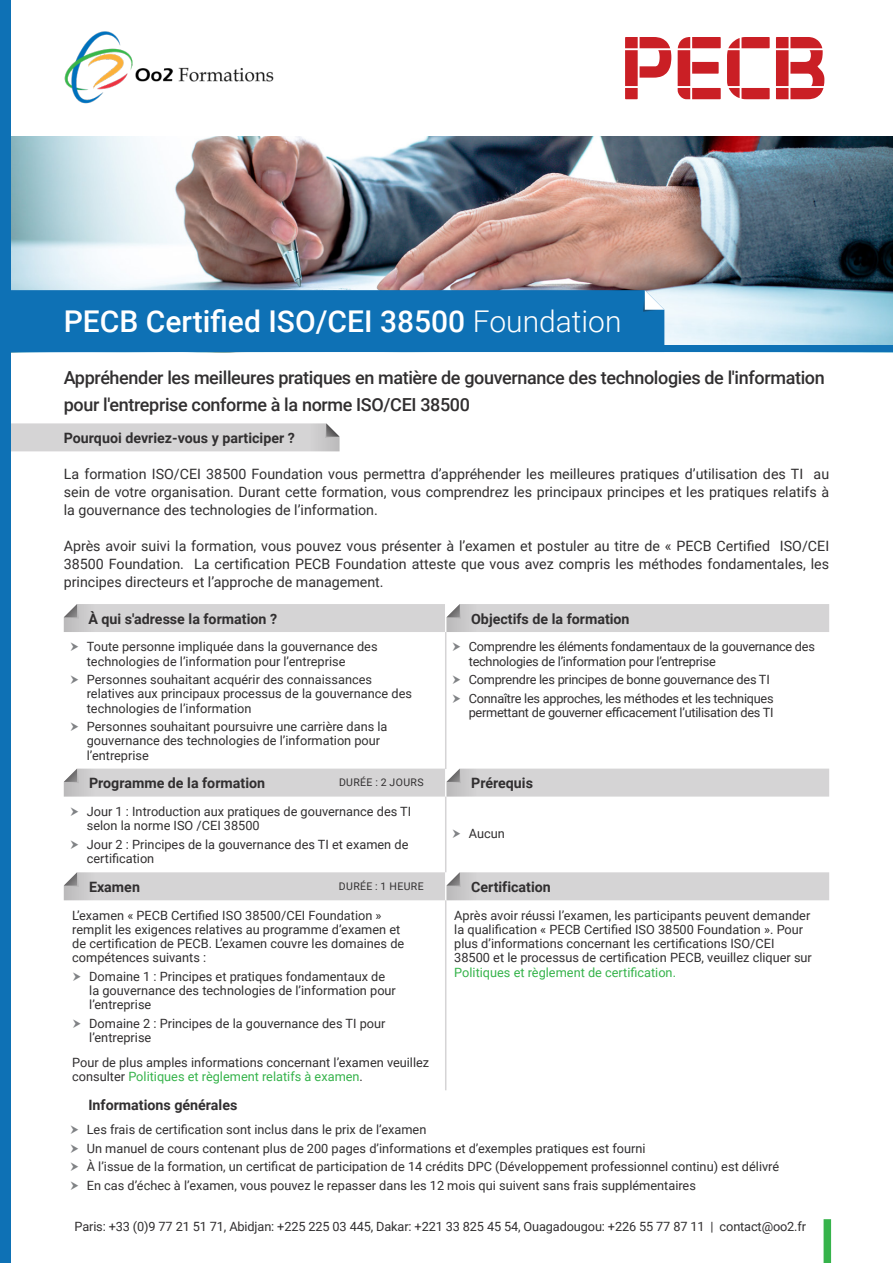
<style>
.page{position:relative;width:893px;height:1263px;background:#fff}
.page>*{position:absolute;margin:0;border:0;box-sizing:border-box;transform-origin:0 0}
.t1{font:500 30px "Roboto";color:#fff}
.t2{font:500 18px/27px "Roboto";letter-spacing:-.02em;color:#312f30}
.t3{font:14.25px/18px "Roboto";color:#312f30;text-align:justify}
.t4{font:700 14.25px "Roboto";color:#312f30}
.Bullet{font:12.75px/14.2px "Roboto";color:#312f30}
.Bullet-2{font:12.75px/14.2px "Roboto";letter-spacing:-.02em;color:#312f30}
.t5{font:10.5px "Roboto";letter-spacing:.035em;color:#312f30}
.s1{font-weight:300}
.s2{color:#36b34b}
</style>
<div class="page">
<img style="left:11px;top:136px;width:882px;height:209px">
<div style="left:824px;top:1219px;width:7px;height:44px;background:#36b34b"></div>
<svg style="left:11px;top:423px;width:329px;height:28px;background:#d4d3d4"></svg>
<hr style="left:445px;top:632px;width:1px;height:137px;background:#d5d4d5">
<hr style="left:445px;top:900px;width:1px;height:190px;background:#d5d4d5">
<hr style="left:445px;top:797px;width:1px;height:75px;background:#d5d4d5">
<div style="left:64px;top:604px;width:765px;height:28px;background:#d5d4d5"></div>
<svg style="left:64px;top:769px;width:765px;height:28px;background:#d4d3d4"></svg>
<svg style="left:64px;top:872px;width:765px;height:28px;background:#d4d3d4"></svg>
<div style="left:0;top:0;width:11px;height:1263px;background:#0e71b5"></div>
<div style="left:11px;top:290px;width:653px;height:55px;background:#0e71b5"></div>
<div style="left:0;top:345px;width:893px;height:7px;background:#0e71b5"></div>
<img style="left:64px;top:31px;width:210px;height:73px">
<svg style="left:678px;top:37px;width:43px;height:62px"></svg>
<svg style="left:727px;top:37px;width:43px;height:62px"></svg>
<svg style="left:776px;top:37px;width:48px;height:62px"></svg>
<svg style="left:625px;top:37px;width:46px;height:62px"></svg>
<p class="t1" style="left:64px;top:300px;width:559px">PECB Certified ISO/CEI 38500 <span class="s1">Foundation</span></p>
<p class="t2" style="left:64px;top:363px;width:762px">Appréhender les meilleures pratiques en matière de gouvernance des technologies de l'information pour l'entreprise conforme à la norme ISO/CEI 38500</p>
<p class="t4" style="left:64px;top:428px;width:233px">Pourquoi devriez-vous y participer ?</p>
<p class="t3" style="left:64px;top:464px;width:767px">La formation ISO/CEI 38500 Foundation vous permettra d’appréhender les meilleures pratiques d’utilisation des TI au sein de votre organisation. Durant cette formation, vous comprendrez les principaux principes et les pratiques relatifs à la gouvernance des technologies de l’information.</p>
<p class="t3" style="left:64px;top:536px;width:767px">Après avoir suivi la formation, vous pouvez vous présenter à l’examen et postuler au titre de « PECB Certified ISO/CEI 38500 Foundation. La certification PECB Foundation atteste que vous avez compris les méthodes fondamentales, les principes directeurs et l’approche de management.</p>
<p class="t4" style="left:88px;top:608px;width:190px">À qui s'adresse la formation ?</p>
<p class="t4" style="left:471px;top:608px;width:160px">Objectifs de la formation</p>
<p class="Bullet" style="left:87px;top:639px;width:292px">Toute personne impliquée dans la gouvernance des technologies de l’information pour l’entreprise</p>
<p class="Bullet" style="left:87px;top:672px;width:327px">Personnes souhaitant acquérir des connaissances relatives aux principaux processus de la gouvernance des technologies de l’information</p>
<p class="Bullet" style="left:87px;top:719px;width:302px">Personnes souhaitant poursuivre une carrière dans la gouvernance des technologies de l’information pour l’entreprise</p>
<p class="Bullet-2" style="left:469px;top:639px;width:348px">Comprendre les éléments fondamentaux de la gouvernance des technologies de l’information pour l’entreprise</p>
<p class="Bullet-2" style="left:469px;top:672px;width:303px">Comprendre les principes de bonne gouvernance des TI</p>
<p class="Bullet-2" style="left:469px;top:690px;width:306px">Connaître les approches, les méthodes et les techniques permettant de gouverner efficacement l’utilisation des TI</p>
<p class="t4" style="left:89px;top:773px;width:178px">Programme de la formation</p>
<p class="t5" style="left:339px;top:775px;width:86px">DURÉE : 2 JOURS</p>
<p class="t4" style="left:471px;top:773px;width:63px">Prérequis</p>
<p class="Bullet" style="left:87px;top:804px;width:326px">Jour 1 : Introduction aux pratiques de gouvernance des TI selon la norme ISO /CEI 38500</p>
<p class="Bullet" style="left:87px;top:836px;width:323px">Jour 2 : Principes de la gouvernance des TI et examen de certification</p>
<p class="Bullet" style="left:469px;top:826px;width:38px">Aucun</p>
<p class="t4" style="left:89px;top:877px;width:52px">Examen</p>
<p class="t5" style="left:339px;top:879px;width:86px">DURÉE : 1 HEURE</p>
<p class="t4" style="left:471px;top:877px;width:81px">Certification</p>
<p class="Bullet" style="left:72px;top:907px;width:334px">L’examen « PECB Certified ISO 38500/CEI Foundation » remplit les exigences relatives au programme d’examen et de certification de PECB. L’examen couvre les domaines de compétences suivants :</p>
<p class="Bullet" style="left:89px;top:969px;width:308px">Domaine 1 : Principes et pratiques fondamentaux de la gouvernance des technologies de l’information pour l’entreprise</p>
<p class="Bullet" style="left:89px;top:1016px;width:298px">Domaine 2 : Principes de la gouvernance des TI pour l’entreprise</p>
<p class="Bullet" style="left:72px;top:1054px;width:358px">Pour de plus amples informations concernant l’examen veuillez consulter <span class="s2">Politiques et règlement relatifs à examen</span>.</p>
<p class="t4" style="left:88px;top:1094px;width:150px">Informations générales</p>
<p class="Bullet" style="left:454px;top:907px;width:359px">Après avoir réussi l’examen, les participants peuvent demander la qualification « PECB Certified ISO 38500 Foundation ». Pour plus d’informations concernant les certifications ISO/CEI 38500 et le processus de certification PECB, veuillez cliquer sur <span class="s2">Politiques et règlement de certification.</span></p>
<p class="Bullet" style="left:87px;top:1122px;width:341px">Les frais de certification sont inclus dans le prix de l’examen</p>
<p class="Bullet" style="left:87px;top:1141px;width:560px">Un manuel de cours contenant plus de 200 pages d’informations et d’exemples pratiques est fourni</p>
<p class="Bullet" style="left:87px;top:1159px;width:694px">À l’issue de la formation, un certificat de participation de 14 crédits DPC (Développement professionnel continu) est délivré</p>
<p class="Bullet" style="left:87px;top:1178px;width:611px">En cas d’échec à l’examen, vous pouvez le repasser dans les 12 mois qui suivent sans frais supplémentaires</p>
<p class="Bullet" style="left:74px;top:1219px;width:733px">Paris: +33 (0)9 77 21 51 71, Abidjan: +225 225 03 445, Dakar: +221 33 825 45 54, Ouagadougou: +226 55 77 87 11 | contact@oo2.fr</p>
</div>
